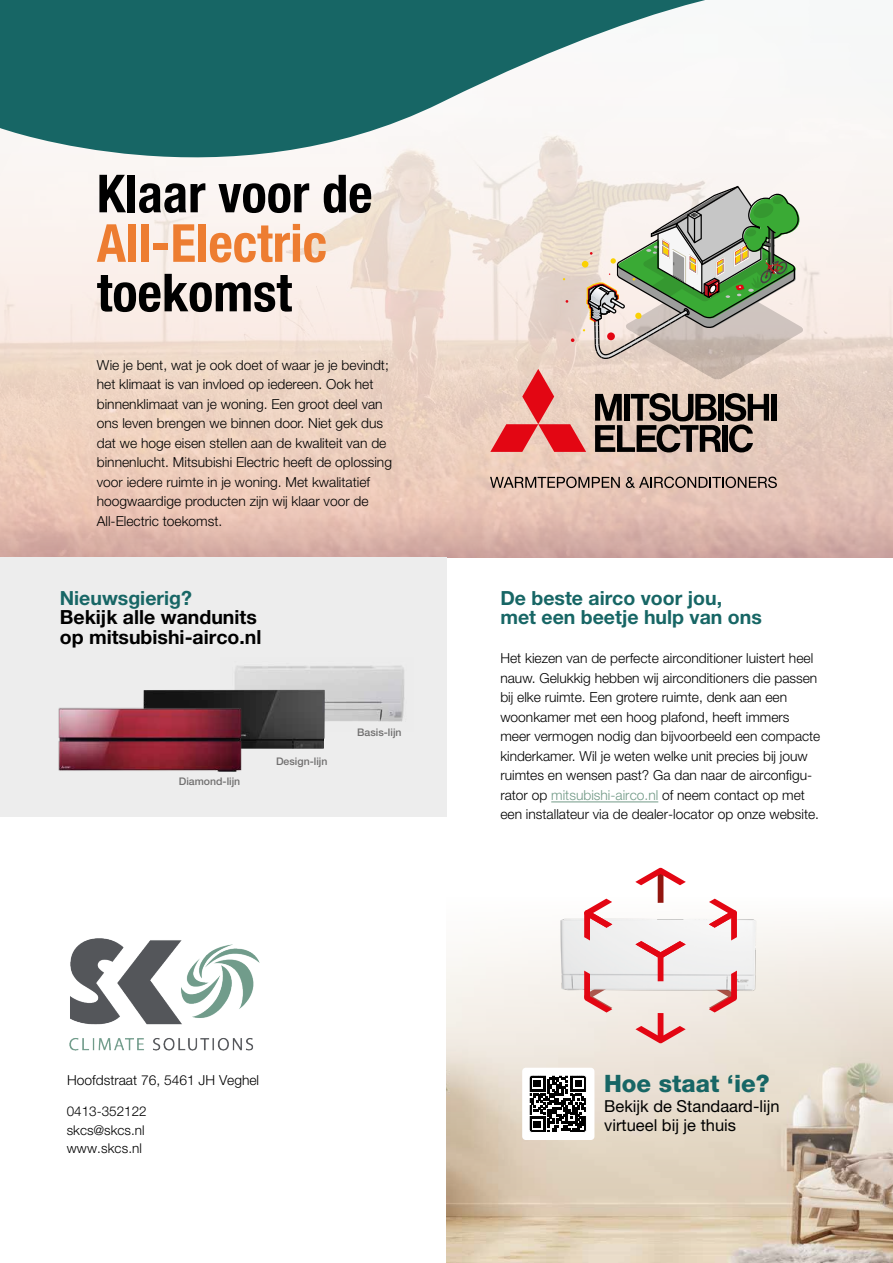
<style>
.page{position:relative;width:893px;height:1263px;background:#fff}
.page>*{position:absolute;margin:0;border:0;box-sizing:border-box;transform-origin:0 0}
.t1{font:700 condensed 52.5px "Helvetica Neue LT Std";color:#000}
.t2{font:700 condensed 52.5px "Helvetica Neue LT Std";color:#ed7d31}
.t3{font:800 24px "Helvetica Neue LT Std";color:#176665}
.t4{font:700 19.5px/19.5px "Helvetica Neue LT Std";color:#176665}
.t5{font:700 19.5px/19.5px "Helvetica Neue LT Std";color:#000}
.t6{font:16.5px/19.5px "Helvetica Neue LT Std";color:#000}
.t7{font:300 13.8px/19.5px "Helvetica Neue LT Std";color:#000}
.t8{font:300 13.5px/18.3px "Helvetica Neue LT Std";color:#000}
.t9{font:500 10.5px "Helvetica Neue LT Std";color:#706f6f}
.s1{color:#729a87}
</style>
<div class="page">
<img style="left:446px;top:924px;width:447px;height:339px">
<svg style="left:0;top:208px;width:893px;height:309px"></svg>
<svg style="left:490px;top:477px;width:130px;height:11px"></svg>
<svg style="left:626px;top:477px;width:151px;height:11px"></svg>
<img style="left:546px;top:918px;width:226px;height:92px">
<div style="left:0;top:517px;width:893px;height:40px;background:linear-gradient(to bottom,#e6c1b3,#cda49e)"></div>
<div style="left:0;top:557px;width:446px;height:259px;background:#ededed"></div>
<div style="left:522px;top:1068px;width:72px;height:72px;background:#fff;border-radius:4px"></div>
<svg style="left:531px;top:1077px;width:54px;height:54px"></svg>
<div style="left:529px;top:1075px;width:58px;height:58px;border:1px solid #fff;border-radius:3px"></div>
<img style="left:235px;top:665px;width:170px;height:57px">
<img style="left:261px;top:690px;width:64px;height:59px">
<img style="left:58px;top:681px;width:203px;height:91px">
<svg style="left:584px;top:868px;width:153px;height:175px"></svg>
<svg style="left:490px;top:208px;width:313px;height:244px"></svg>
<hr style="left:551px;top:801px;width:107px;height:1px;background:#729a87">
<img style="left:69px;top:938px;width:190px;height:112px">
<svg style="left:0;top:0;width:893px;height:208px;fill:#f7f4f1"></svg>
<h1 class="t1" style="left:97px;top:162px;width:277px">Klaar voor de</h1>
<h1 class="t2" style="left:97px;top:211px;width:232px">All-Electric</h1>
<h1 class="t1" style="left:97px;top:261px;width:197px">toekomst</h1>
<p class="t7" style="left:97px;top:355px;width:297px">Wie je bent, wat je ook doet of waar je je bevindt; het klimaat is van invloed op iedereen. Ook het binnenklimaat van je woning. Een groot deel van ons leven brengen we binnen door. Niet gek dus dat we hoge eisen stellen aan de kwaliteit van de binnenlucht. Mitsubishi Electric heeft de oplossing voor iedere ruimte in je woning. Met kwalitatief hoogwaardige producten zijn wij klaar voor de All-Electric toekomst.</p>
<h3 class="t4" style="left:60px;top:587px;width:134px">Nieuwsgierig?</h3>
<h3 class="t5" style="left:60px;top:607px;width:203px">Bekijk alle wandunits op mitsubishi-airco.nl</h3>
<p class="t9" style="left:179px;top:775px;width:63px">Diamond-lijn</p>
<p class="t9" style="left:276px;top:755px;width:53px">Design-lijn</p>
<p class="t9" style="left:357px;top:726px;width:46px">Basis-lijn</p>
<h3 class="t4" style="left:500px;top:587px;width:263px">De beste airco voor jou, met een beetje hulp van ons</h3>
<p class="t7" style="left:500px;top:648px;width:321px">Het kiezen van de perfecte airconditioner luistert heel nauw. Gelukkig hebben wij airconditioners die passen bij elke ruimte. Een grotere ruimte, denk aan een woonkamer met een hoog plafond, heeft immers meer vermogen nodig dan bijvoorbeeld een compacte kinderkamer. Wil je weten welke unit precies bij jouw ruimtes en wensen past? Ga dan naar de airconfigu&shy;rator op <span class="s1">mitsubishi-airco.nl</span> of neem contact op met een installateur via de dealer-locator op onze website.</p>
<p class="t7" style="left:67px;top:1070px;width:194px">Hoofdstraat 76, 5461 JH Veghel</p>
<p class="t8" style="left:67px;top:1102px;width:82px">0413-352122 skcs@skcs.nl www.skcs.nl</p>
<h2 class="t3" style="left:604px;top:1069px;width:167px">Hoe staat ‘ie?</h2>
<p class="t6" style="left:604px;top:1096px;width:177px">Bekijk de Standaard-lijn virtueel bij je thuis</p>
</div>
